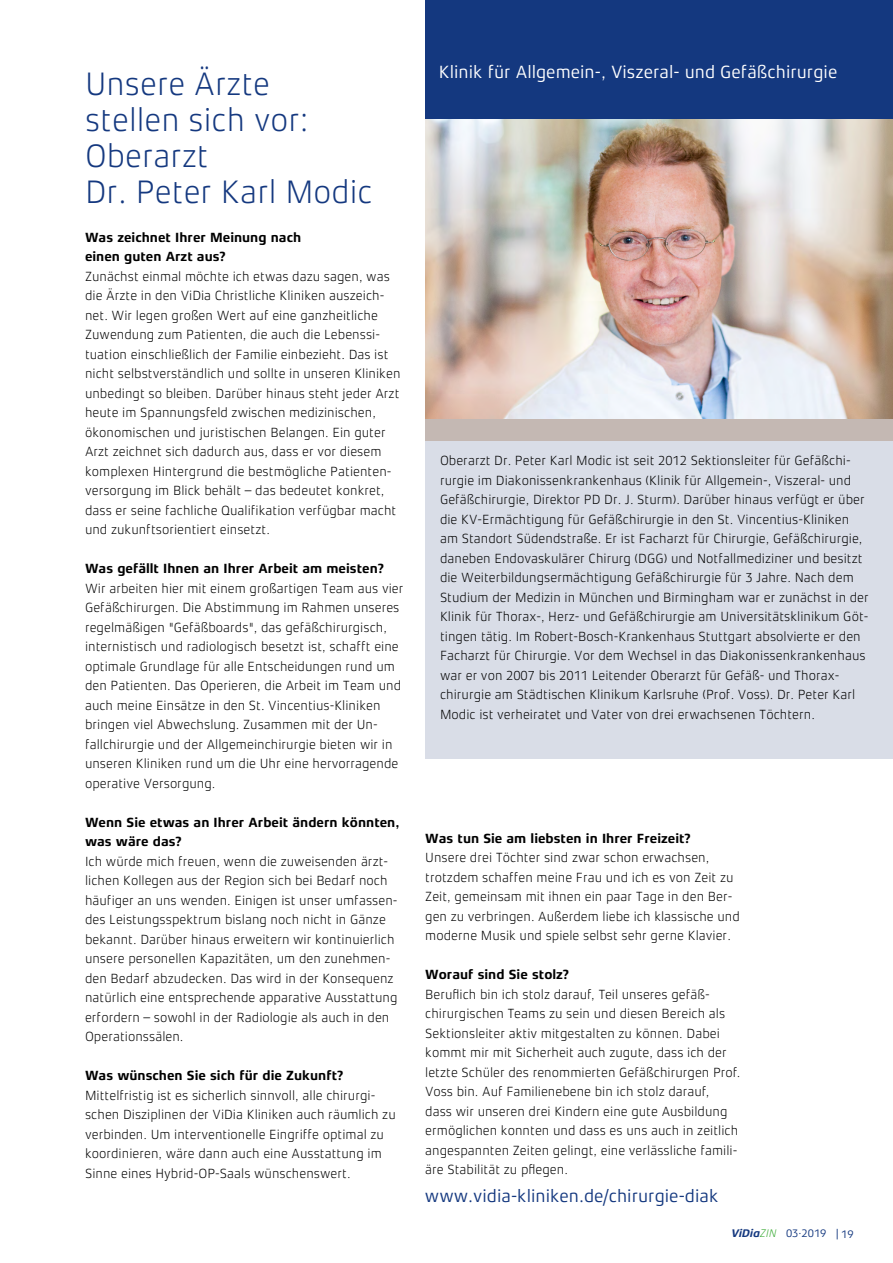
<style>
.page{position:relative;width:893px;height:1263px;background:#fff}
.page>*{position:absolute;margin:0;border:0;box-sizing:border-box;transform-origin:0 0}
.t1{font:300 33px/36px "Xenois Sans Pro";color:#14387f}
.t2{font:18px "Xenois Sans Pro";color:#fff}
.t3{font:18px "Xenois Sans Pro";color:#14387f}
.t4{font:300 13.5px/19.5px "Xenois Sans Pro";color:#000}
.t5{font:700 13.5px/19.5px "Xenois Sans Pro";color:#000}
.t6{font:11.25px "Xenois Sans Pro";color:#14387f}
.s1{font-weight:700;font-style:italic}
.s2{font-weight:300;font-style:italic;color:#3aaa35}
</style>
<div class="page">
<img style="left:425px;top:119px;width:468px;height:301px">
<div style="left:425px;top:436px;width:468px;height:323px;background:#d9dde7"></div>
<div style="left:425px;top:0;width:468px;height:119px;background:#14387f"></div>
<div style="left:425px;top:420px;width:468px;height:21px;background:#c4b8b3"></div>
<h1 class="t1" style="left:85px;top:65px;width:289px">Unsere Ärzte stellen sich vor:<br>Oberarzt<br>Dr. Peter Karl Modic</h1>
<p class="t5" style="left:85px;top:227px;width:218px">Was zeichnet Ihrer Meinung nach einen guten Arzt aus?</p>
<p class="t4" style="left:85px;top:266px;width:317px">Zunächst einmal möchte ich etwas dazu sagen, was die Ärzte in den ViDia Christliche Kliniken auszeich&shy;net. Wir legen großen Wert auf eine ganzheitliche Zuwendung zum Patienten, die auch die Lebenssi&shy;tuation einschließlich der Familie einbezieht. Das ist nicht selbstverständlich und sollte in unseren Kliniken unbedingt so bleiben. Darüber hinaus steht jeder Arzt heute im Spannungsfeld zwischen medizinischen, ökonomischen und juristischen Belangen. Ein guter Arzt zeichnet sich dadurch aus, dass er vor diesem komplexen Hintergrund die bestmögliche Patienten&shy;versorgung im Blick behält – das bedeutet konkret, dass er seine fachliche Qualifikation verfügbar macht und zukunftsorientiert einsetzt.</p>
<p class="t5" style="left:85px;top:559px;width:300px">Was gefällt Ihnen an Ihrer Arbeit am meisten?</p>
<p class="t4" style="left:85px;top:578px;width:320px">Wir arbeiten hier mit einem großartigen Team aus vier Gefäßchirurgen. Die Abstimmung im Rahmen unseres regelmäßigen "Gefäßboards", das gefäßchirurgisch, internistisch und radiologisch besetzt ist, schafft eine optimale Grundlage für alle Entscheidungen rund um den Patienten. Das Operieren, die Arbeit im Team und auch meine Einsätze in den St. Vincentius-Kliniken bringen viel Abwechslung. Zusammen mit der Un&shy;fallchirurgie und der Allgemeinchirurgie bieten wir in unseren Kliniken rund um die Uhr eine hervorragende operative Versorgung.</p>
<p class="t5" style="left:85px;top:812px;width:316px">Wenn Sie etwas an Ihrer Arbeit ändern könnten, was wäre das?</p>
<p class="t4" style="left:85px;top:851px;width:314px">Ich würde mich freuen, wenn die zuweisenden ärzt&shy;lichen Kollegen aus der Region sich bei Bedarf noch häufiger an uns wenden. Einigen ist unser umfassen&shy;des Leistungsspektrum bislang noch nicht in Gänze bekannt. Darüber hinaus erweitern wir kontinuierlich unsere personellen Kapazitäten, um den zunehmen&shy;den Bedarf abzudecken. Das wird in der Konsequenz natürlich eine entsprechende apparative Ausstattung erfordern – sowohl in der Radiologie als auch in den Operationssälen.</p>
<p class="t5" style="left:85px;top:1066px;width:260px">Was wünschen Sie sich für die Zukunft?</p>
<p class="t4" style="left:85px;top:1085px;width:312px">Mittelfristig ist es sicherlich sinnvoll, alle chirurgi&shy;schen Disziplinen der ViDia Kliniken auch räumlich zu verbinden. Um interventionelle Eingriffe optimal zu koordinieren, wäre dann auch eine Ausstattung im Sinne eines Hybrid-OP-Saals wünschenswert.</p>
<h2 class="t2" style="left:439px;top:62px;width:400px">Klinik für Allgemein-, Viszeral- und Gefäßchirurgie</h2>
<p class="t4" style="left:440px;top:451px;width:430px">Oberarzt Dr. Peter Karl Modic ist seit 2012 Sektionsleiter für Gefäßchi&shy;rurgie im Diakonissenkrankenhaus (Klinik für Allgemein-, Viszeral- und Gefäßchirurgie, Direktor PD Dr. J. Sturm). Darüber hinaus verfügt er über die KV-Ermächtigung für Gefäßchirurgie in den St. Vincentius-Kliniken am Standort Südendstraße. Er ist Facharzt für Chirurgie, Gefäßchirurgie, daneben Endovaskulärer Chirurg (DGG) und Notfallmediziner und besitzt die Weiterbildungsermächtigung Gefäßchirurgie für 3 Jahre. Nach dem Studium der Medizin in München und Birmingham war er zunächst in der Klinik für Thorax-, Herz- und Gefäßchirurgie am Universitätsklinikum Göt&shy;tingen tätig. Im Robert-Bosch-Krankenhaus Stuttgart absolvierte er den Facharzt für Chirurgie. Vor dem Wechsel in das Diakonissenkrankenhaus war er von 2007 bis 2011 Leitender Oberarzt für Gefäß- und Thorax&shy;chirurgie am Städtischen Klinikum Karlsruhe (Prof. Voss). Dr. Peter Karl Modic ist verheiratet und Vater von drei erwachsenen Töchtern.</p>
<p class="t5" style="left:425px;top:828px;width:267px">Was tun Sie am liebsten in Ihrer Freizeit?</p>
<p class="t4" style="left:425px;top:848px;width:316px">Unsere drei Töchter sind zwar schon erwachsen, trotzdem schaffen meine Frau und ich es von Zeit zu Zeit, gemeinsam mit ihnen ein paar Tage in den Ber&shy;gen zu verbringen. Außerdem liebe ich klassische und moderne Musik und spiele selbst sehr gerne Klavier.</p>
<p class="t5" style="left:425px;top:965px;width:145px">Worauf sind Sie stolz?</p>
<p class="t4" style="left:425px;top:984px;width:317px">Beruflich bin ich stolz darauf, Teil unseres gefäß&shy;chirurgischen Teams zu sein und diesen Bereich als Sektionsleiter aktiv mitgestalten zu können. Dabei kommt mir mit Sicherheit auch zugute, dass ich der letzte Schüler des renommierten Gefäßchirurgen Prof.<br>Voss bin. Auf Familienebene bin ich stolz darauf,<br>dass wir unseren drei Kindern eine gute Ausbildung ermöglichen konnten und dass es uns auch in zeitlich angespannten Zeiten gelingt, eine verlässliche famili&shy;äre Stabilität zu pflegen.</p>
<h2 class="t3" style="left:425px;top:1185px;width:295px">www.vidia-kliniken.de/chirurgie-diak</h2>
<p class="t6" style="left:731px;top:1227px;width:124px"><span class="s1">ViDia</span><span class="s2">ZIN</span> 03·2019 | 19</p>
</div>
